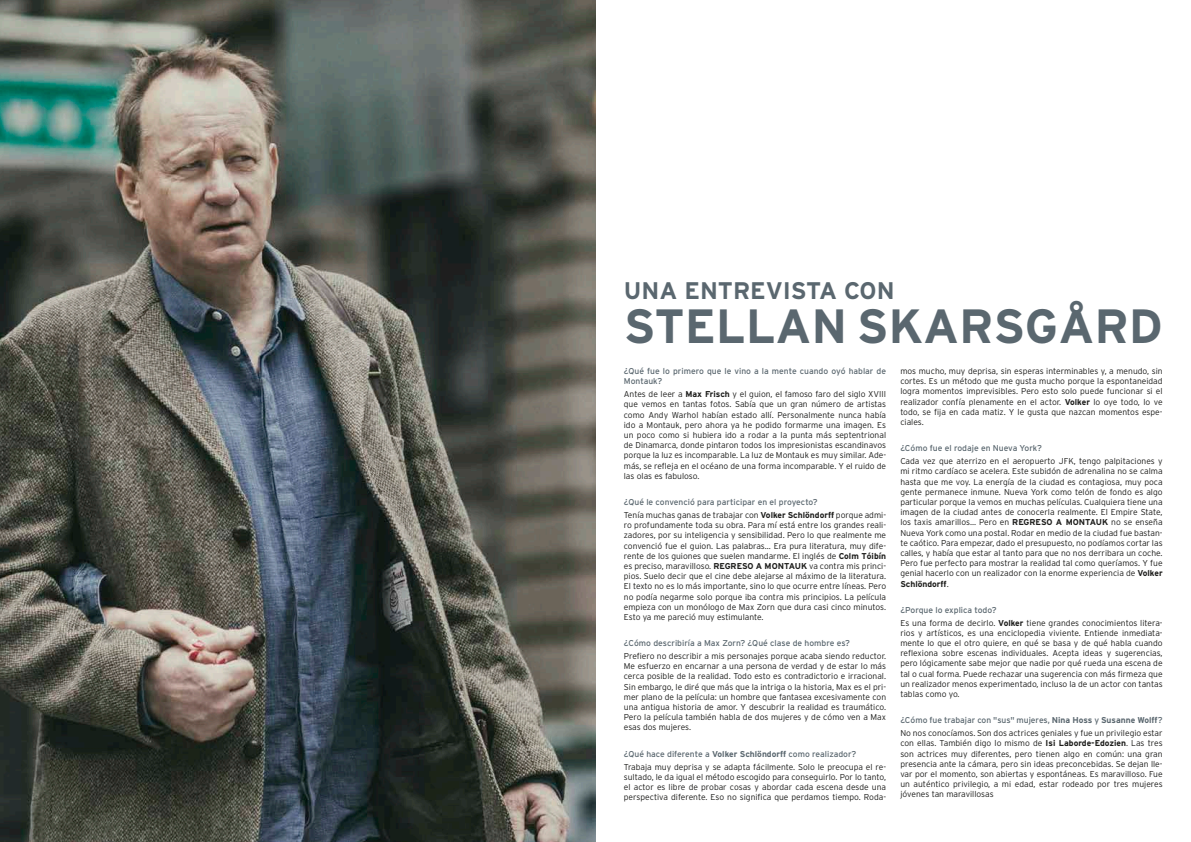
<style>
.page{position:relative;width:1191px;height:842px;background:#fff}
.page>*{position:absolute;margin:0;border:0;box-sizing:border-box;transform-origin:0 0}
.t1{font:700 48px "Interstate";color:#5a676f}
.t2{font:700 24px "Interstate";color:#5a676f}
.t3{font:300 8.5px/10.2px "Interstate";color:#1d1d1b;text-align:justify}
.t4{font:8.5px/10.2px "Interstate";color:#5a676f}
.t5{font:700 8.5px "Interstate";color:#1d1d1b}
.s1{font-weight:700}
.s2{font-weight:300;color:#1d1d1b}
.s3{font-weight:700;color:#1d1d1b}
.s4{font-weight:400;color:#5a676f}
.s5{font-weight:700;color:#5a676f}
</style>
<div class="page">
<img style="left:0;top:0;width:595px;height:842px">
<h2 class="t2" style="left:624px;top:277px;width:18px">UNA</h2>
<h2 class="t2" style="left:684px;top:277px;width:16px">ENTREVISTA</h2>
<h2 class="t2" style="left:844px;top:277px;width:17px">CON</h2>
<h1 class="t1" style="left:624px;top:300px;width:32px">STELLAN</h1>
<h1 class="t1" style="left:856px;top:300px;width:34px">SKARSG</h1>
<h1 class="t1" style="left:1058px;top:300px;width:68px">ÅRD</h1>
<p class="t3" style="left:900px;top:366px;width:264px">mos mucho, muy deprisa, sin esperas interminables y, a menudo, sin cortes. Es un método que me gusta mucho porque la espontaneidad logra momentos imprevisibles. Pero esto solo puede funcionar si el realizador confía plenamente en el actor. <span class="s1">Volker</span> lo oye todo, lo ve todo, se fija en cada matiz. Y le gusta que nazcan momentos espe&shy;ciales.</p>
<p class="t4" style="left:900px;top:443px;width:143px">¿Cómo fue el rodaje en Nueva York?</p>
<p class="t3" style="left:900px;top:456px;width:264px">Cada vez que aterrizo en el aeropuerto JFK, tengo palpitaciones y mi ritmo cardíaco se acelera. Este subidón de adrenalina no se calma hasta que me voy. La energía de la ciudad es contagiosa, muy poca gente permanece inmune. Nueva York como telón de fondo es algo particular porque la vemos en muchas películas. Cualquiera tiene una imagen de la ciudad antes de conocerla realmente. El Empire State, los taxis amarillos... Pero en <span class="s1">REGRESO</span></p>
<p class="t4" style="left:624px;top:366px;width:264px">¿Qué fue lo primero que le vino a la mente cuando oyó hablar de<br>Montauk?</p>
<p class="t3" style="left:624px;top:389px;width:264px">Antes de leer a <span class="s1">Max Frisch</span> y el guion, el famoso faro del siglo XVIII que vemos en tantas fotos. Sabía que un gran número de artistas como Andy Warhol habían estado allí. Personalmente nunca había ido a Montauk, pero ahora ya he podido formarme una imagen. Es un poco como si hubiera ido a rodar a la punta más septentrional de Dinamarca, donde pintaron todos los impresionistas escandinavos porque la luz es incomparable. La luz de Montauk es muy similar. Ade&shy;más, se refleja en el océano de una forma incomparable. Y el ruido de las olas es fabuloso.</p>
<p class="t4" style="left:624px;top:495px;width:264px;line-height:13px">¿Qué le convenció para participar en el proyecto?<br><span class="s2">Tenía muchas ganas de trabajar con</span> <span class="s3">Volker Schlöndorff</span> <span class="s2">porque admi-</span></p>
<p class="t3" style="left:624px;top:520px;width:264px">ro profundamente toda su obra. Para mí está entre los grandes reali&shy;zadores, por su inteligencia y sensibilidad. Pero lo que realmente me convenció fue el guion. Las palabras... Era pura literatura, muy dife&shy;rente de los guiones que suelen mandarme. El inglés de <span class="s1">Colm Tóibín </span>es preciso, maravilloso. <span class="s1">REGRESO</span></p>
<p class="t3" style="left:900px;top:517px;width:264px;text-indent:211px">no se enseña Nueva York como una postal. Rodar en medio de la ciudad fue bastan&shy;te caótico. Para empezar, dado el presupuesto, no podíamos cortar las calles, y había que estar al tanto para que no nos derribara un coche.<br>Pero fue perfecto para mostrar la realidad tal como queríamos. Y fue genial hacerlo con un realizador con la enorme experiencia de <span class="s1">Volker Schlöndorff</span>.</p>
<p class="t3" style="left:900px;top:603px;width:264px;line-height:13px"><span class="s4">¿Porque lo explica todo?<br></span>Es una forma de decirlo. <span class="s1">Volker</span> tiene grandes conocimientos litera-</p>
<p class="t3" style="left:900px;top:628px;width:264px">rios y artísticos, es una enciclopedia viviente. Entiende inmediata&shy;mente lo que el otro quiere, en qué se basa y de qué habla cuando reflexiona sobre escenas individuales. Acepta ideas y sugerencias, pero lógicamente sabe mejor que nadie por qué rueda una escena de tal o cual forma. Puede rechazar una sugerencia con más firmeza que un realizador menos experimentado, incluso la de un actor con tantas tablas como yo.</p>
<p class="t3" style="left:900px;top:713px;width:264px;line-height:13px"><span class="s4">¿Cómo fue trabajar con "sus" mujeres,</span> <span class="s5">N ina Hoss</span> <span class="s4">y</span> <span class="s5">Susanne Wolff</span><span class="s4">?<br></span>No nos conocíamos. Son dos actrices geniales y fue un privilegio estar</p>
<p class="t3" style="left:900px;top:738px;width:264px">con ellas. También digo lo mismo de <span class="s1">Isi Laborde-Edozien</span>. Las tres son actrices muy diferentes, pero tienen algo en común: una gran presencia ante la cámara, pero sin ideas preconcebidas. Se dejan lle&shy;var por el momento, son abiertas y espontáneas. Es maravilloso. Fue un auténtico privilegio, a mi edad, estar rodeado por tres mujeres jóvenes tan maravillosas</p>
<p class="t5" style="left:1056px;top:518px;width:24px">A MONTAUK</p>
<p class="t3" style="left:624px;top:561px;width:264px;text-indent:185px">va contra mis princi&shy;pios. Suelo decir que el cine debe alejarse al máximo de la literatura.<br>El texto no es lo más importante, sino lo que ocurre entre líneas. Pero no podía negarme solo porque iba contra mis principios. La película empieza con un monólogo de Max Zorn que dura casi cinco minutos.<br>Esto ya me pareció muy estimulante.</p>
<p class="t4" style="left:624px;top:638px;width:228px">¿Cómo describiría a Max Zorn? ¿Qué clase de hombre es?</p>
<p class="t3" style="left:624px;top:651px;width:264px">Prefiero no describir a mis personajes porque acaba siendo reductor.<br>Me esfuerzo en encarnar a una persona de verdad y de estar lo más cerca posible de la realidad. Todo esto es contradictorio e irracional.<br>Sin embargo, le diré que más que la intriga o la historia, Max es el pri&shy;mer plano de la película: un hombre que fantasea excesivamente con una antigua historia de amor. Y descubrir la realidad es traumático.<br>Pero la película también habla de dos mujeres y de cómo ven a Max esas dos mujeres.</p>
<p class="t3" style="left:624px;top:747px;width:264px;line-height:13px"><span class="s4">¿Qué hace diferente a</span> <span class="s5">Volker Schlöndorff</span> <span class="s4">como realizador?<br></span>Trabaja muy deprisa y se adapta fácilmente. Solo le preocupa el re-</p>
<p class="t3" style="left:624px;top:772px;width:264px">sultado, le da igual el método escogido para conseguirlo. Por lo tanto, el actor es libre de probar cosas y abordar cada escena desde una perspectiva diferente. Eso no significa que perdamos tiempo. Roda-</p>
<p class="t5" style="left:756px;top:561px;width:23px">A MONTAUK</p>
</div>
